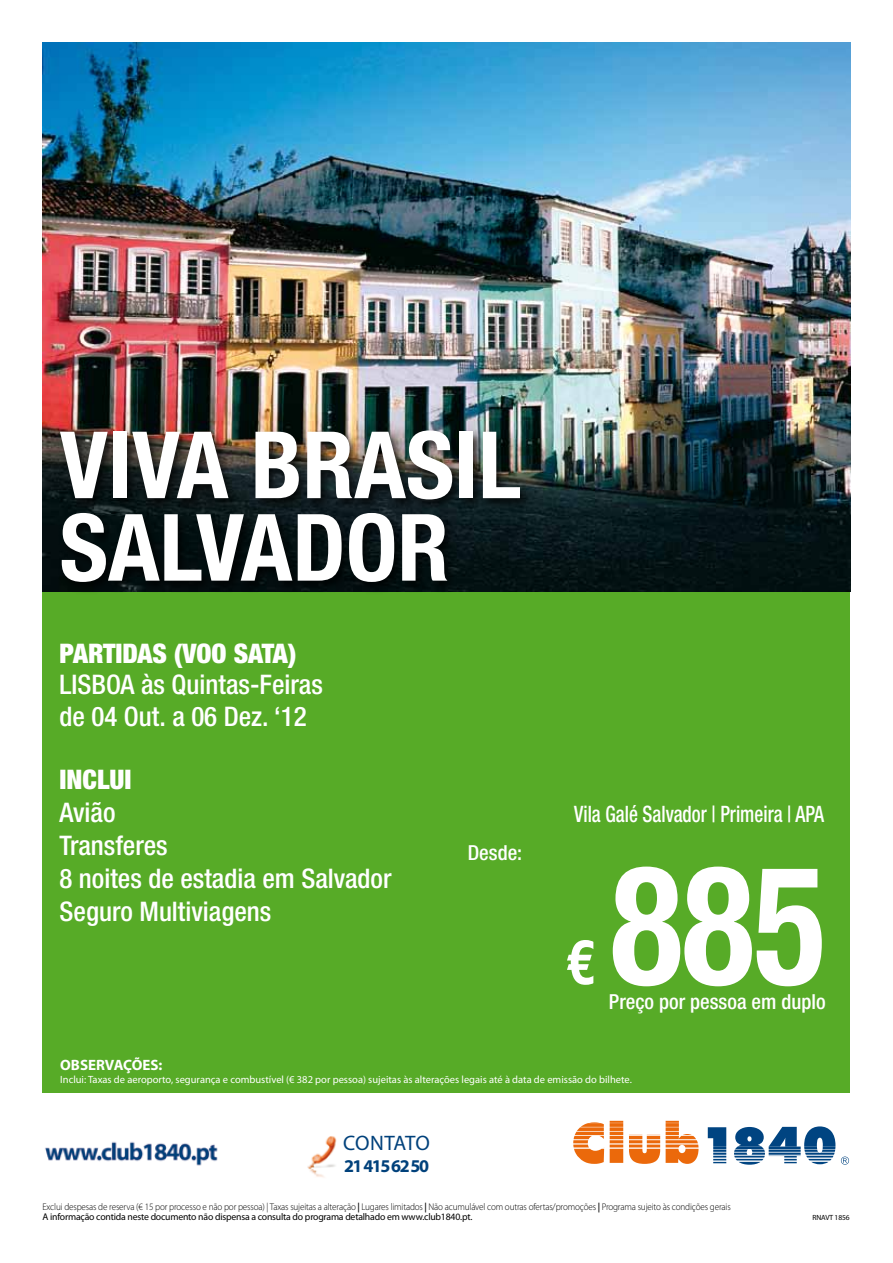
<style>
.page{position:relative;width:893px;height:1263px;background:#fff}
.page>*{position:absolute;margin:0;border:0;box-sizing:border-box;transform-origin:0 0}
.t1{font:700 condensed 165.9px "Helvetica Neue";color:#fff;scale:.9 1}
.t2{font:700 condensed 93px/82.5px "Helvetica Neue";color:#fff}
.t3{font:700 condensed 62.25px "Helvetica Neue";color:#fff}
.t4{font:500 condensed 27px/33px "Helvetica Neue";color:#fff}
.t5{font:900 condensed 27px "Helvetica Neue";color:#fff}
.t6{font:500 condensed 22.65px "Helvetica Neue";color:#fff;scale:.85 1}
.t7{font:21px "Myriad Pro";color:#00417b}
.t8{font:500 condensed 20.7px "Helvetica Neue";color:#fff}
.t9{font:700 18px "Myriad Pro";letter-spacing:-.08em;color:#00417b}
.t10{font:700 15px "Myriad Pro";color:#fff}
.t11{font:10.5px "Myriad Pro";color:#fff}
.t12{font:300 9.75px/10.5px "Myriad Pro";letter-spacing:-.015em;color:#000;scale:.94 1}
.t13{font:7.5px "Myriad Pro";letter-spacing:-.02em;color:#000}
.s1{font-weight:600}
.s2{font-weight:400}
</style>
<div class="page">
<div style="left:43px;top:43px;width:807px;height:1050px;background:#57ab27"></div>
<img style="left:45px;top:1136px;width:292px;height:42px">
<img style="left:43px;top:43px;width:807px;height:548px">
<div style="left:57px;top:427px;width:476px;height:167px;background:#000;opacity:.75"></div>
<svg style="left:573px;top:1120px;width:277px;height:45px"></svg>
<h2 class="t2" style="left:60px;top:423px;width:463px">VIVA BRASIL<br>SALVADOR</h2>
<h3 class="t5" style="left:60px;top:637px;width:238px">PARTIDAS (VOO SATA)</h3>
<h3 class="t4" style="left:60px;top:669px;width:265px;line-height:31.5px">Lisboa às Quintas-Feiras de 04 Out. a 06 Dez. ‘12</h3>
<h3 class="t5" style="left:60px;top:763px;width:72px">INCLUI</h3>
<h3 class="t4" style="left:60px;top:795px;width:333px">Avião<br>Transferes<br>8 noites de estadia em Salvador<br>Seguro Multiviagens</h3>
<h3 class="t8" style="left:468px;top:840px;width:56px">Desde:</h3>
<h3 class="t6" style="left:574px;top:801px;width:296px">Vila Galé Salvador | Primeira | APA</h3>
<h3 class="t3" style="left:566px;top:924px;width:31px">€</h3>
<h1 class="t1" style="left:611px;top:824px;width:240px">885</h1>
<h3 class="t8" style="left:609px;top:989px;width:218px">Preço por pessoa em duplo</h3>
<h3 class="t10" style="left:60px;top:1055px;width:104px">OBSERVAÇÕES:</h3>
<p class="t11" style="left:60px;top:1073px;width:573px">Inclui: Taxas de aeroporto, segurança e combustível (€ 382 por pessoa) sujeitas às alterações legais até à data de emissão do bilhete.</p>
<h3 class="t7" style="left:343px;top:1130px;width:40px">contat</h3>
<h3 class="t7" style="left:416px;top:1130px;width:16px">o</h3>
<h3 class="t9" style="left:344px;top:1154px;width:86px">21 415 62 50</h3>
<p class="t12" style="left:43px;top:1201px;width:734px">Exclui despesas de reserva (€ 15 por processo e não por pessoa) | Taxas sujeitas a alteração <span class="s1">|</span> Lugares limitados <span class="s1">|</span> Não acumulável com outras ofertas/promoções <span class="s1">|</span> Programa sujeito às condições gerais<br><span class="s2">A informação contida neste documento não dispensa a consulta do programa detalhado em www.club1840.pt.</span></p>
<p class="t13" style="left:813px;top:1213px;width:38px">RNAVT 1856</p>
</div>
